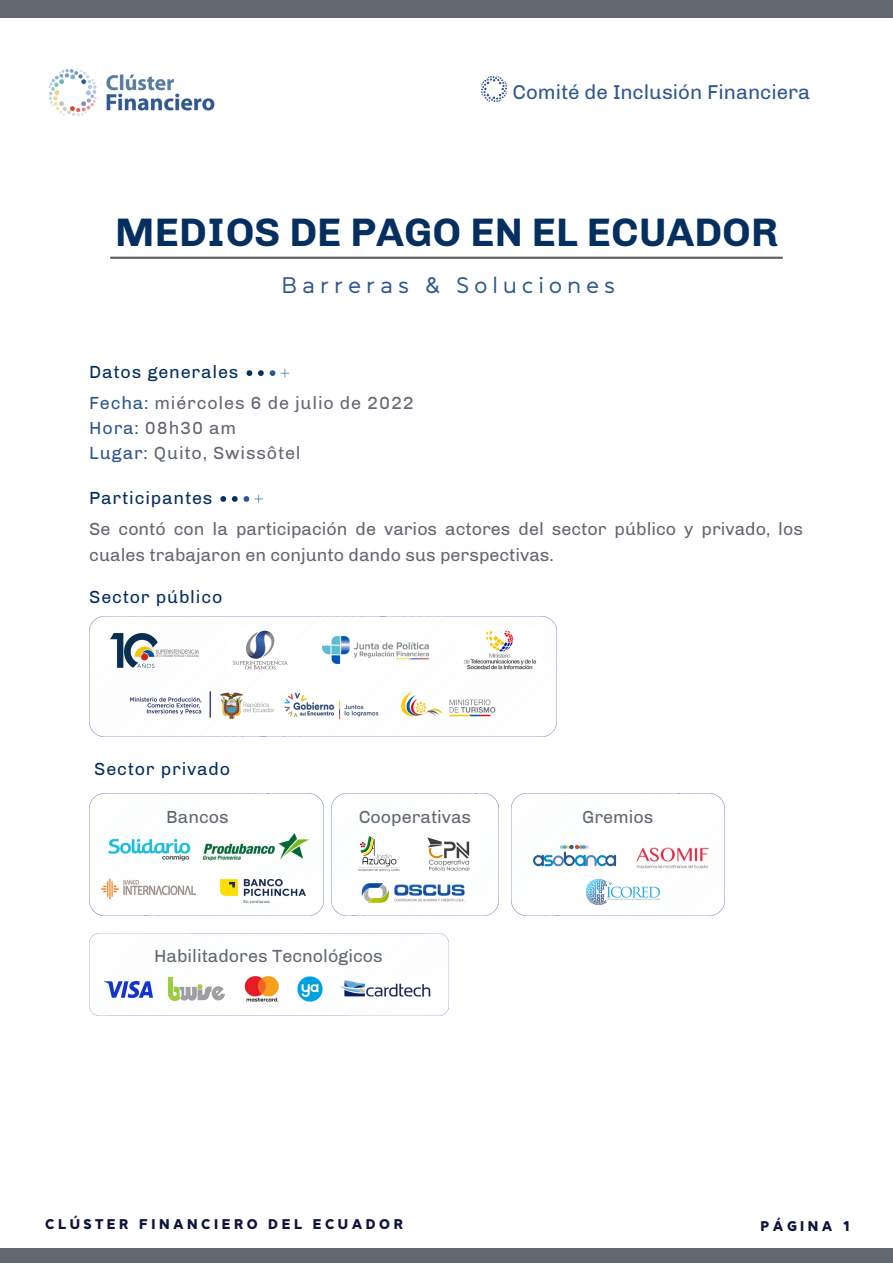
<style>
.page{position:relative;width:893px;height:1264px;background:#fff}
.page>*{position:absolute;margin:0;border:0;box-sizing:border-box;transform-origin:0 0}
.t1{font:700 40.65px "Chivo";color:#052f5f}
.t2{font:22.5px "Daikon";letter-spacing:.215em;color:#30598e}
.t3{font:20.55px "Chivo";color:#30598e}
.t4{font:18px/25.8px "Chivo";color:#636772}
.t5{font:18px/24.8px "Chivo";letter-spacing:.045em;color:#636772}
.t6{font:18px "Chivo";letter-spacing:.045em;color:#052f5f}
.t7{font:900 14.1px "Daikon";letter-spacing:.25em;color:#0e143a}
.s1{color:#30598e}
</style>
<div class="page">
<svg style="left:246px;top:370px;width:6px;height:6px"></svg>
<svg style="left:258px;top:370px;width:17px;height:6px"></svg>
<svg style="left:281px;top:369px;width:8px;height:8px"></svg>
<img style="left:48px;top:69px;width:167px;height:47px">
<hr style="left:110px;top:257px;width:672px;height:2px;background:#646464">
<div style="left:0;top:0;width:892px;height:18px;background:#636772"></div>
<img style="left:480px;top:75px;width:28px;height:27px">
<div style="left:0;top:1248px;width:892px;height:14px;background:#636772"></div>
<svg style="left:220px;top:496px;width:6px;height:6px"></svg>
<svg style="left:232px;top:496px;width:5px;height:6px"></svg>
<svg style="left:243px;top:494px;width:20px;height:9px"></svg>
<img style="left:89px;top:616px;width:467px;height:121px">
<img style="left:111px;top:633px;width:87px;height:34px">
<img style="left:227px;top:628px;width:67px;height:44px">
<img style="left:323px;top:636px;width:105px;height:27px">
<img style="left:126px;top:685px;width:257px;height:36px">
<img style="left:458px;top:628px;width:83px;height:43px">
<img style="left:397px;top:688px;width:102px;height:34px">
<img style="left:89px;top:793px;width:234px;height:122px">
<img style="left:107px;top:836px;width:89px;height:24px">
<img style="left:203px;top:833px;width:107px;height:30px">
<img style="left:100px;top:876px;width:98px;height:25px">
<img style="left:220px;top:879px;width:86px;height:23px">
<img style="left:332px;top:793px;width:166px;height:122px">
<img style="left:352px;top:833px;width:53px;height:41px">
<img style="left:427px;top:833px;width:42px;height:41px">
<img style="left:360px;top:883px;width:105px;height:20px">
<img style="left:511px;top:793px;width:213px;height:122px">
<img style="left:633px;top:841px;width:78px;height:33px">
<img style="left:530px;top:843px;width:91px;height:25px">
<img style="left:586px;top:878px;width:74px;height:27px">
<img style="left:89px;top:933px;width:359px;height:82px">
<img style="left:105px;top:981px;width:48px;height:16px">
<img style="left:168px;top:977px;width:56px;height:23px">
<img style="left:240px;top:974px;width:43px;height:29px">
<img style="left:297px;top:975px;width:26px;height:27px">
<img style="left:338px;top:977px;width:94px;height:23px">
<p class="t3" style="left:512px;top:80px;width:299px">Comité de Inclusión Financiera</p>
<h1 class="t1" style="left:115px;top:207px;width:664px">MEDIOS DE PAGO EN EL ECUADOR</h1>
<p class="t2" style="left:281px;top:274px;width:335px">Barreras &amp; Soluciones</p>
<p class="t6" style="left:89px;top:361px;width:151px">Datos generales</p>
<p class="t5" style="left:89px;top:390px;width:326px"><span class="s1">Fecha:</span> miércoles 6 de julio de 2022<br><span class="s1">Hora:</span> 08h30 am<br><span class="s1">Lugar:</span> Quito, Swissôtel</p>
<p class="t6" style="left:89px;top:487px;width:125px">Participantes</p>
<p class="t4" style="left:89px;top:516px;width:715px">Se contó con la participación de varios actores del sector público y privado, los cuales trabajaron en conjunto dando sus perspectivas.</p>
<p class="t6" style="left:89px;top:585px;width:135px">Sector público</p>
<p class="t6" style="left:94px;top:758px;width:137px">Sector privado</p>
<p class="t4" style="left:166px;top:804px;width:64px">Bancos</p>
<p class="t4" style="left:358px;top:804px;width:114px">Cooperativas</p>
<p class="t4" style="left:582px;top:804px;width:73px">Gremios</p>
<p class="t4" style="left:154px;top:942px;width:230px">Habilitadores Tecnológicos</p>
<p class="t7" style="left:45px;top:1216px;width:359px">CLÚSTER FINANCIERO DEL ECUADOR</p>
<p class="t7" style="left:760px;top:1218px;width:91px">PÁGINA 1</p>
</div>
